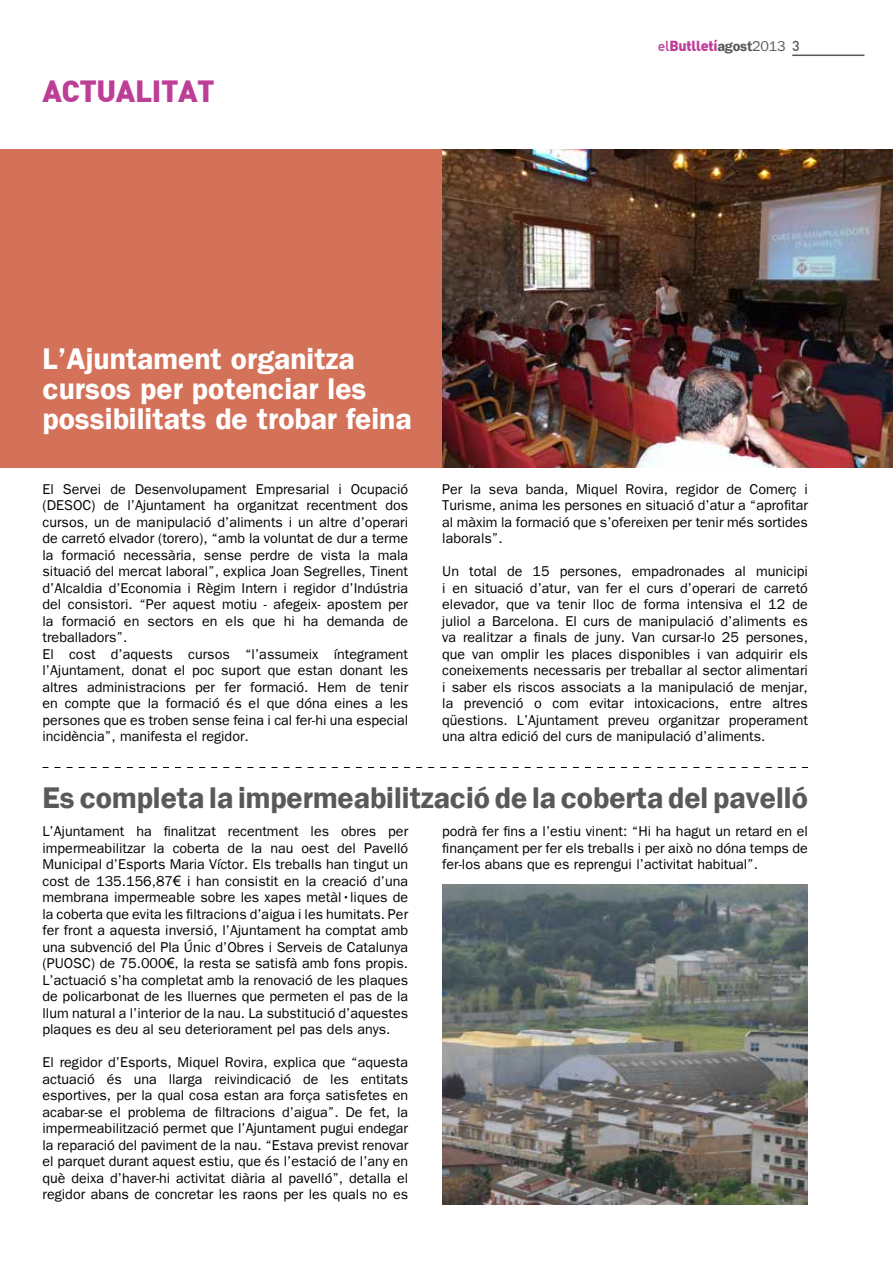
<style>
.page{position:relative;width:893px;height:1263px;background:#fff}
.page>*{position:absolute;margin:0;border:0;box-sizing:border-box;transform-origin:0 0}
.t1{font:600 30px/30px "Franklin Gothic";color:#fff}
.t2{font:600 30px "Franklin Gothic";color:#58595b}
.t3{font:900 30px "DIN";letter-spacing:-.015em;color:#bd3e96}
.t4{font:14.25px/16.5px "Franklin Gothic";color:#000;text-align:justify}
.t5{font:900 14.25px "DIN";letter-spacing:-.015em;color:#bd3e96}
.s1{font-weight:500}
.s2{font-family:"Franklin Gothic";font-weight:600;color:#58595b}
.s3{font-family:"Franklin Gothic";font-weight:400;color:#58595b}
.s4{font-weight:500;color:#58595b}
.s5{font-family:"Arial"}
</style>
<div class="page">
<hr style="left:792px;top:55px;width:72px;height:1px;background:#58595b">
<div style="left:0;top:149px;width:893px;height:319px;background:#d37259"></div>
<img style="left:442px;top:150px;width:451px;height:317px">
<svg style="left:43px;top:767px;width:765px;height:1px"></svg>
<img style="left:442px;top:884px;width:366px;height:320px">
<h1 class="t3" style="left:43px;top:71px;width:174px">ACTUALITAT</h1>
<h1 class="t1" style="left:43px;top:344px;width:371px">L’Ajuntament organitza cursos per potenciar les possibilitats de trobar feina</h1>
<p class="t5" style="left:658px;top:36px;width:144px"><span class="s1">el</span>Butlletí<span class="s2">agost</span><span class="s3">2013</span> <span class="s4">3</span></p>
<p class="t4" style="left:43px;top:481px;width:367px;text-align:left">El Servei de Desenvolupament Empresarial i Ocupació (DESOC) de l’Ajuntament ha organitzat recentment dos cursos, un de manipulació d’aliments i un altre d’operari de carretó elvador (torero), “amb la voluntat de dur a terme la formació necessària, sense perdre de vista la mala situació del mercat laboral”, explica Joan Segrelles, Tinent d’Alcaldia d’Economia i Règim Intern i regidor d’Indústria del consistori. “Per aquest motiu - afegeix- apostem per la formació en sectors en els que hi ha demanda de treballadors”.<br>El cost d’aquests cursos “l’assumeix íntegrament l’Ajuntament, donat el poc suport que estan donant les altres administracions per fer formació. Hem de tenir en compte que la formació és el que dóna eines a les persones que es troben sense feina i cal fer-hi una especial incidència”, manifesta el regidor.</p>
<p class="t4" style="left:442px;top:481px;width:367px">Per la seva banda, Miquel Rovira, regidor de Comerç i Turisme, anima les persones en situació d’atur a “aprofitar al màxim la formació que s’ofereixen per tenir més sortides laborals”.</p>
<p class="t4" style="left:442px;top:563px;width:367px">Un total de 15 persones, empadronades al municipi i en situació d’atur, van fer el curs d’operari de carretó elevador, que va tenir lloc de forma intensiva el 12 de juliol a Barcelona. El curs de manipulació d’aliments es va realitzar a finals de juny. Van cursar-lo 25 persones, que van omplir les places disponibles i van adquirir els coneixements necessaris per treballar al sector alimentari i saber els riscos associats a la manipulació de menjar, la prevenció o com evitar intoxicacions, entre altres qüestions. L’Ajuntament preveu organitzar properament una altra edició del curs de manipulació d’aliments.</p>
<h1 class="t2" style="left:43px;top:780px;width:767px">Es completa la impermeabilització de la coberta del pavelló</h1>
<p class="t4" style="left:43px;top:823px;width:367px">L’Ajuntament ha finalitzat recentment les obres per impermeabilitzar la coberta de la nau oest del Pavelló Municipal d’Esports Maria Víctor. Els treballs han tingut un cost de 135.156,87<span class="s5">€</span> i han consistit en la creació d’una membrana impermeable sobre les xapes metàl•liques de la coberta que evita les filtracions d’aigua i les humitats. Per fer front a aquesta inversió, l’Ajuntament ha comptat amb una subvenció del Pla Únic d’Obres i Serveis de Catalunya (PUOSC) de 75.000<span class="s5">€</span>, la resta se satisfà amb fons propis.<br>L’actuació s’ha completat amb la renovació de les plaques de policarbonat de les lluernes que permeten el pas de la llum natural a l’interior de la nau. La substitució d’aquestes plaques es deu al seu deteriorament pel pas dels anys.</p>
<p class="t4" style="left:43px;top:1054px;width:367px">El regidor d’Esports, Miquel Rovira, explica que “aquesta actuació és una llarga reivindicació de les entitats esportives, per la qual cosa estan ara força satisfetes en acabar-se el problema de filtracions d’aigua”. De fet, la impermeabilització permet que l’Ajuntament pugui endegar la reparació del paviment de la nau. “Estava previst renovar el parquet durant aquest estiu, que és l’estació de l’any en què deixa d’haver-hi activitat diària al pavelló”, detalla el regidor abans de concretar les raons per les quals no es</p>
<p class="t4" style="left:442px;top:823px;width:367px">podrà fer fins a l’estiu vinent: “Hi ha hagut un retard en el finançament per fer els treballs i per això no dóna temps de fer-los abans que es reprengui l’activitat habitual”.</p>
</div>
